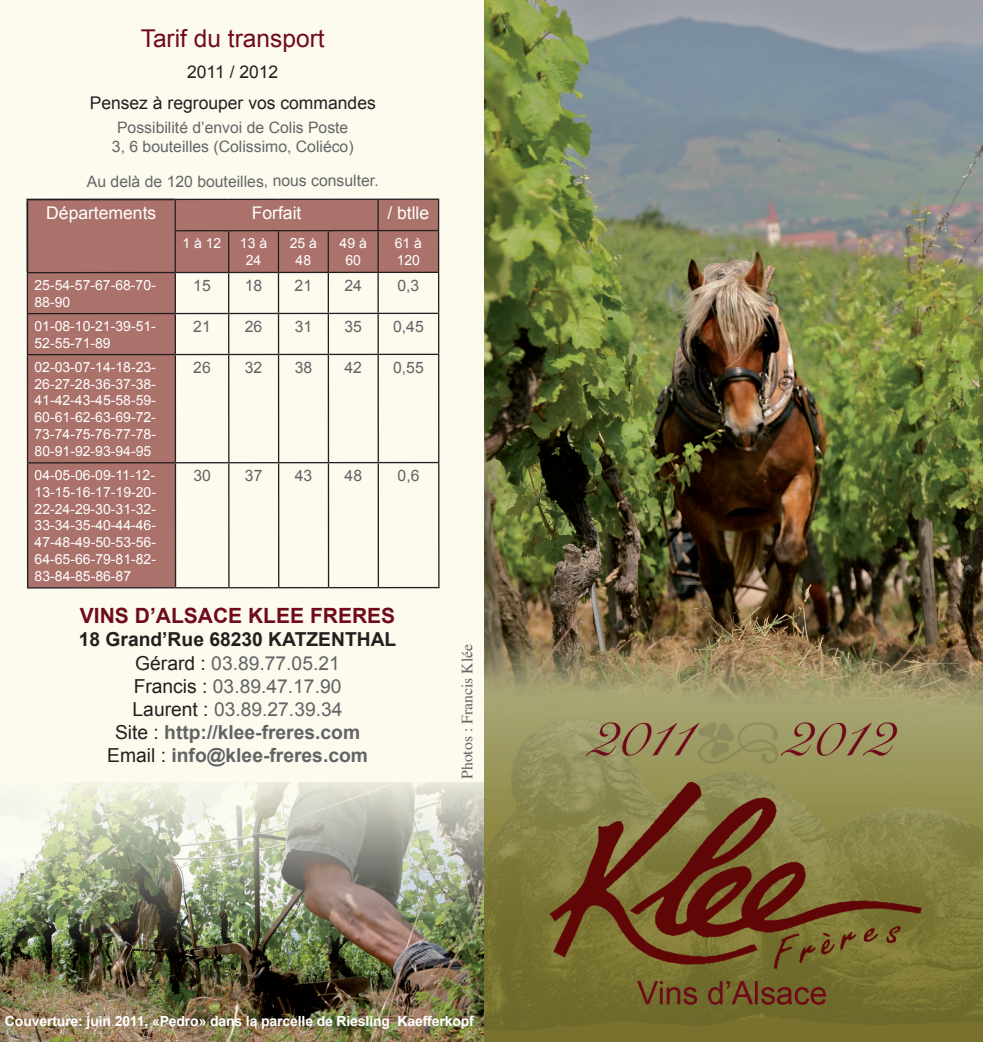
<style>
.page{position:relative;width:983px;height:1042px;background:#fff}
.page>*{position:absolute;margin:0;border:0;box-sizing:border-box;transform-origin:0 0}
.t1{font:24.5px "Arial";color:#700b1a}
.t2{font:700 21px "Arial";color:#700b1a}
.t3{font:19.25px/23.1px "Arial";color:#636366;text-align:center}
.t4{font:17.5px/31px "Arial";color:#231f20;text-align:center}
.t5{font:17.5px "Arial";color:#fff}
.t6{font:15.75px/18.9px "Arial";color:#656568;text-align:center}
.t7{font:15.75px "Arial";color:#636366}
.t8{font:15.75px "Times";color:#636366}
.t9{font:14px/16.8px "Arial";color:#fff;text-align:center}
.t10{font:700 14px "Arial";letter-spacing:-.01em;color:#fff}
.s1{font-weight:700;color:#231f20}
.s2{color:#231f20}
.s3{font-weight:700}
</style>
<div class="page">
<div style="left:0;top:0;width:982px;height:1042px;background:#fcfbee"></div>
<img style="left:0;top:782px;width:484px;height:260px">
<div style="left:28px;top:200px;width:147px;height:387px;background:#aa726a"></div>
<div style="left:176px;top:200px;width:262px;height:72px;background:#aa726a"></div>
<hr style="left:26px;top:198px;width:148px;height:2px;background:#231f20">
<hr style="left:26px;top:200px;width:2px;height:31px;background:#231f20">
<hr style="left:26px;top:231px;width:2px;height:41px;background:#231f20">
<hr style="left:27px;top:272px;width:148px;height:1px;background:#231f20">
<hr style="left:27px;top:273px;width:1px;height:40px;background:#231f20">
<hr style="left:175px;top:273px;width:1px;height:40px;background:#231f20">
<hr style="left:228px;top:273px;width:1px;height:40px;background:#231f20">
<hr style="left:278px;top:273px;width:1px;height:40px;background:#231f20">
<hr style="left:327px;top:273px;width:2px;height:40px;background:#231f20">
<hr style="left:377px;top:273px;width:2px;height:40px;background:#231f20">
<hr style="left:438px;top:273px;width:1px;height:40px;background:#231f20">
<hr style="left:27px;top:313px;width:148px;height:1px;background:#231f20">
<hr style="left:27px;top:314px;width:1px;height:40px;background:#231f20">
<hr style="left:175px;top:313px;width:54px;height:1px;background:#231f20">
<hr style="left:175px;top:314px;width:1px;height:40px;background:#231f20">
<hr style="left:229px;top:313px;width:49px;height:1px;background:#231f20">
<hr style="left:228px;top:314px;width:1px;height:40px;background:#231f20">
<hr style="left:278px;top:313px;width:50px;height:1px;background:#231f20">
<hr style="left:278px;top:314px;width:1px;height:40px;background:#231f20">
<hr style="left:328px;top:313px;width:50px;height:1px;background:#231f20">
<hr style="left:327px;top:314px;width:2px;height:40px;background:#231f20">
<hr style="left:378px;top:313px;width:61px;height:1px;background:#231f20">
<hr style="left:377px;top:314px;width:2px;height:40px;background:#231f20">
<hr style="left:438px;top:314px;width:1px;height:40px;background:#231f20">
<hr style="left:27px;top:354px;width:148px;height:1px;background:#231f20">
<hr style="left:27px;top:355px;width:1px;height:107px;background:#231f20">
<hr style="left:175px;top:354px;width:54px;height:1px;background:#231f20">
<hr style="left:175px;top:355px;width:1px;height:107px;background:#231f20">
<hr style="left:229px;top:354px;width:49px;height:1px;background:#231f20">
<hr style="left:228px;top:355px;width:1px;height:107px;background:#231f20">
<hr style="left:278px;top:354px;width:50px;height:1px;background:#231f20">
<hr style="left:278px;top:355px;width:1px;height:107px;background:#231f20">
<hr style="left:328px;top:354px;width:50px;height:1px;background:#231f20">
<hr style="left:327px;top:355px;width:2px;height:107px;background:#231f20">
<hr style="left:378px;top:354px;width:61px;height:1px;background:#231f20">
<hr style="left:377px;top:355px;width:2px;height:107px;background:#231f20">
<hr style="left:438px;top:355px;width:1px;height:107px;background:#231f20">
<hr style="left:27px;top:462px;width:148px;height:1px;background:#231f20">
<hr style="left:27px;top:463px;width:1px;height:124px;background:#231f20">
<hr style="left:175px;top:462px;width:54px;height:1px;background:#231f20">
<hr style="left:175px;top:463px;width:1px;height:124px;background:#231f20">
<hr style="left:229px;top:462px;width:49px;height:1px;background:#231f20">
<hr style="left:228px;top:463px;width:1px;height:124px;background:#231f20">
<hr style="left:278px;top:462px;width:50px;height:1px;background:#231f20">
<hr style="left:278px;top:463px;width:1px;height:124px;background:#231f20">
<hr style="left:328px;top:462px;width:50px;height:1px;background:#231f20">
<hr style="left:328px;top:463px;width:1px;height:124px;background:#231f20">
<hr style="left:378px;top:462px;width:61px;height:1px;background:#231f20">
<hr style="left:377px;top:463px;width:2px;height:124px;background:#231f20">
<hr style="left:438px;top:463px;width:1px;height:124px;background:#231f20">
<hr style="left:27px;top:587px;width:148px;height:1px;background:#231f20">
<hr style="left:175px;top:587px;width:54px;height:1px;background:#231f20">
<hr style="left:229px;top:587px;width:50px;height:1px;background:#231f20">
<hr style="left:279px;top:587px;width:49px;height:1px;background:#231f20">
<hr style="left:328px;top:587px;width:50px;height:1px;background:#231f20">
<hr style="left:378px;top:587px;width:61px;height:1px;background:#231f20">
<hr style="left:174px;top:231px;width:2px;height:41px;background:#231f20">
<hr style="left:228px;top:231px;width:1px;height:41px;background:#231f20">
<hr style="left:278px;top:231px;width:1px;height:41px;background:#231f20">
<hr style="left:327px;top:231px;width:2px;height:41px;background:#231f20">
<hr style="left:377px;top:231px;width:1px;height:41px;background:#231f20">
<hr style="left:438px;top:231px;width:1px;height:41px;background:#231f20">
<hr style="left:175px;top:272px;width:53px;height:1px;background:#231f20">
<hr style="left:228px;top:272px;width:50px;height:1px;background:#231f20">
<hr style="left:278px;top:272px;width:50px;height:1px;background:#231f20">
<hr style="left:328px;top:272px;width:50px;height:1px;background:#231f20">
<hr style="left:378px;top:272px;width:61px;height:1px;background:#231f20">
<hr style="left:174px;top:199px;width:54px;height:1px;background:#231f20">
<hr style="left:174px;top:200px;width:2px;height:30px;background:#231f20">
<hr style="left:228px;top:199px;width:50px;height:1px;background:#231f20">
<hr style="left:278px;top:199px;width:50px;height:1px;background:#231f20">
<hr style="left:328px;top:199px;width:50px;height:1px;background:#231f20">
<hr style="left:378px;top:198px;width:61px;height:2px;background:#231f20">
<hr style="left:377px;top:200px;width:1px;height:30px;background:#231f20">
<hr style="left:438px;top:200px;width:1px;height:30px;background:#231f20">
<hr style="left:174px;top:230px;width:54px;height:1px;background:#231f20">
<hr style="left:228px;top:230px;width:50px;height:1px;background:#231f20">
<hr style="left:278px;top:230px;width:50px;height:1px;background:#231f20">
<hr style="left:328px;top:230px;width:50px;height:1px;background:#231f20">
<hr style="left:378px;top:230px;width:61px;height:1px;background:#231f20">
<img style="left:485px;top:0;width:497px;height:1042px">
<h1 class="t1" style="left:141px;top:22px;width:185px">Tarif du transport</h1>
<p class="t4" style="left:90px;top:57px;width:287px">2011 / 2012<br>Pensez à regrouper vos commandes</p>
<p class="t6" style="left:112px;top:118px;width:243px">Possibilité d’envoi de Colis Poste<br>3, 6 bouteilles (Colissimo, Coliéco)</p>
<p class="t6" style="left:87px;top:172px;width:293px">Au delà de 120 bouteilles, nous consulter.</p>
<p class="t5" style="left:46px;top:202px;width:111px">Départements</p>
<p class="t5" style="left:252px;top:201px;width:51px">Forfait</p>
<p class="t5" style="left:387px;top:201px;width:43px">/ btlle</p>
<p class="t9" style="left:182px;top:235px;width:40px">1 à 12</p>
<p class="t9" style="left:240px;top:235px;width:29px">13 à<br>24</p>
<p class="t9" style="left:290px;top:235px;width:29px">25 à<br>48</p>
<p class="t9" style="left:339px;top:235px;width:29px">49 à<br>60</p>
<p class="t9" style="left:394px;top:235px;width:29px;text-align:left">61 à<br>120</p>
<p class="t9" style="left:34px;top:277px;width:123px;text-align:left">25-54-57-67-68-70-<br>88-90</p>
<p class="t7" style="left:193px;top:275px;width:19px">15</p>
<p class="t7" style="left:245px;top:275px;width:19px">18</p>
<p class="t7" style="left:294px;top:275px;width:19px">21</p>
<p class="t7" style="left:344px;top:275px;width:19px">24</p>
<p class="t7" style="left:397px;top:275px;width:23px">0,3</p>
<p class="t9" style="left:34px;top:318px;width:123px;text-align:left">01-08-10-21-39-51-<br>52-55-71-89</p>
<p class="t7" style="left:193px;top:316px;width:19px">21</p>
<p class="t7" style="left:245px;top:316px;width:19px">26</p>
<p class="t7" style="left:294px;top:316px;width:19px">31</p>
<p class="t7" style="left:344px;top:316px;width:19px">35</p>
<p class="t7" style="left:393px;top:316px;width:32px">0,45</p>
<p class="t9" style="left:34px;top:359px;width:123px;text-align:justify">02-03-07-14-18-23- 26-27-28-36-37-38- 41-42-43-45-58-59- 60-61-62-63-69-72- 73-74-75-76-77-78- 80-91-92-93-94-95</p>
<p class="t7" style="left:193px;top:357px;width:19px">26</p>
<p class="t7" style="left:245px;top:357px;width:19px">32</p>
<p class="t7" style="left:294px;top:357px;width:19px">38</p>
<p class="t7" style="left:344px;top:357px;width:19px">42</p>
<p class="t7" style="left:393px;top:357px;width:32px">0,55</p>
<p class="t9" style="left:35px;top:467px;width:123px;text-align:justify">04-05-06-09-11-12- 13-15-16-17-19-20- 22-24-29-30-31-32- 33-34-35-40-44-46- 47-48-49-50-53-56- 64-65-66-79-81-82- 83-84-85-86-87</p>
<p class="t7" style="left:193px;top:465px;width:19px">30</p>
<p class="t7" style="left:245px;top:465px;width:19px">37</p>
<p class="t7" style="left:295px;top:465px;width:19px">43</p>
<p class="t7" style="left:344px;top:465px;width:19px">48</p>
<p class="t7" style="left:397px;top:465px;width:23px">0,6</p>
<h2 class="t2" style="left:80px;top:602px;width:317px">VINS D’ALSACE KLEE FRERES</h2>
<h3 class="t3" style="left:79px;top:628px;width:319px"><span class="s1">18 Grand’Rue 68230 KATZENTHAL<br></span><span class="s2">Gérard :</span> 03.89.77.05.21<br><span class="s2">Francis :</span> 03.89.47.17.90<br><span class="s2">Laurent :</span> 03.89.27.39.34<br><span class="s2">Site :</span> <span class="s3">http://klee-freres.com<br></span><span class="s2">Email :</span> <span class="s3">info@klee-freres.com</span></h3>
<p class="t8" style="left:452px;top:779px;width:137px;rotate:-90deg">Photos : Francis Klée</p>
<p class="t10" style="left:5px;top:1012px;width:470px">Couverture: juin 2011, «Pedro» dans la parcelle de Riesling Kaefferkopf</p>
</div>
